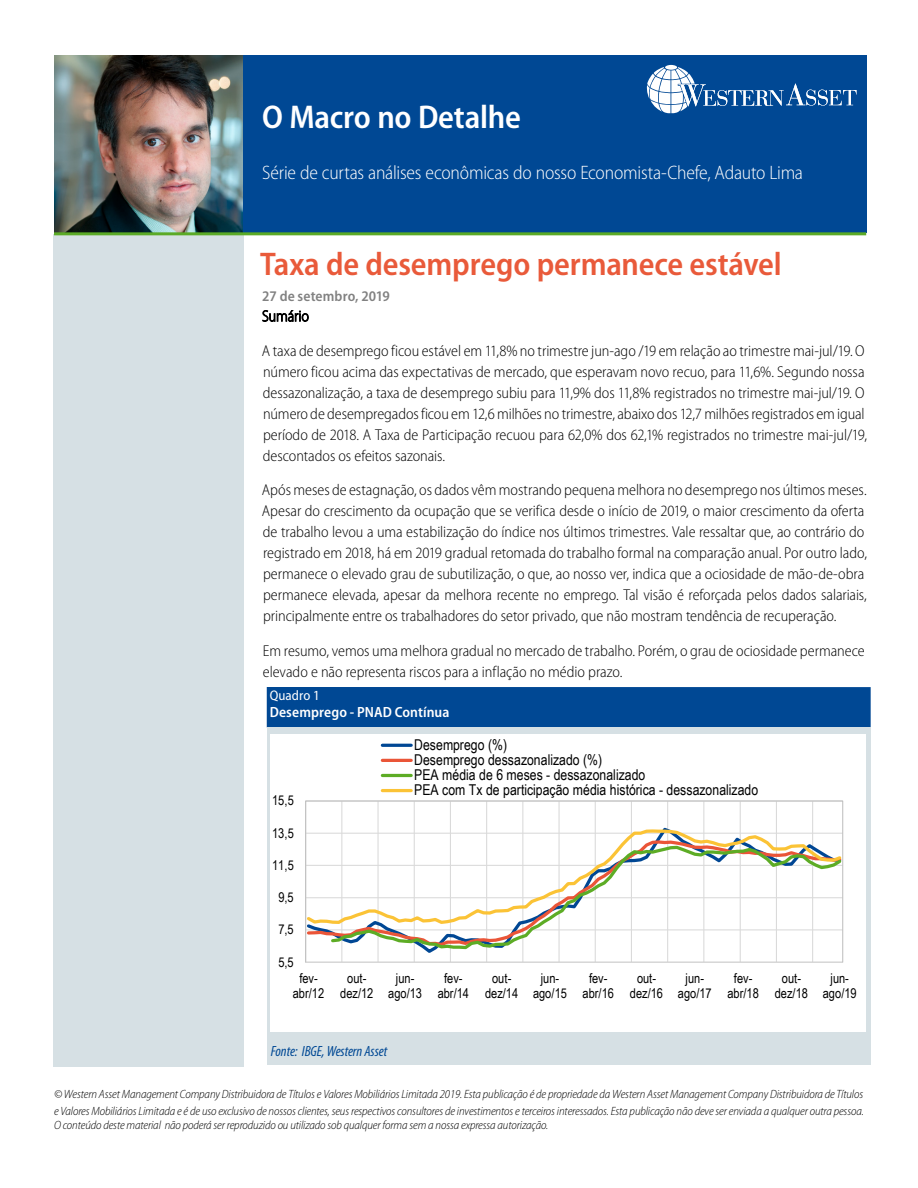
<style>
.page{position:relative;width:918px;height:1188px;background:#fff}
.page>*{position:absolute;margin:0;border:0;box-sizing:border-box;transform-origin:0 0}
.t1{font:600 semi-condensed 33px "Myriad Pro";letter-spacing:-.005em;color:#fff}
.t2{font:600 semi-condensed 32.85px "Myriad Pro";letter-spacing:-.005em;color:#e95a3a}
.t3{font:300 semi-condensed 19.5px "Myriad Pro";letter-spacing:-.01em;color:#fff}
.t4{font:300 semi-condensed 15.75px/21px "Myriad Pro";letter-spacing:-.005em;color:#000}
.t5{font:14.85px/15.1px "Arial Narrow";color:#000}
.t6{font:italic condensed 14.85px "Myriad Pro";letter-spacing:-.005em;color:#004894}
.t7{font:600 semi-condensed 14.85px "Myriad Pro";letter-spacing:.005em;color:#fff}
.t8{font:600 semi-condensed 14.85px "Myriad Pro";letter-spacing:.005em;color:#818181}
.t9{font:semi-condensed 13.95px "Myriad Pro";letter-spacing:.005em;color:#fff}
.t10{font:13.5px/15.5px "Arial Narrow";letter-spacing:-.005em;color:#000;text-align:center}
.t11{font:italic 300 semi-condensed 12px/17.5px "Myriad Pro";letter-spacing:-.01em;color:#000}
</style>
<div class="page">
<svg style="left:262px;top:310px;width:47px;height:12px"></svg>
<div style="left:54px;top:55px;width:812px;height:177px;background:#004894"></div>
<img style="left:54px;top:55px;width:189px;height:177px">
<div style="left:53px;top:234px;width:191px;height:832px;background:#d6e0e4"></div>
<div style="left:267px;top:687px;width:604px;height:41px;background:#004894"></div>
<div style="left:267px;top:728px;width:604px;height:337px;background:#d6e0e4"></div>
<hr style="left:54px;top:232px;width:812px;height:3px;background:#5baa26">
<div style="left:665px;top:65px;width:12px;height:5px;background:#fff;border-radius:50%"></div>
<svg style="left:646px;top:67px;width:210px;height:46px"></svg>
<div style="left:270px;top:735px;width:595px;height:297px;background:#fff"></div>
<hr style="left:341px;top:801px;width:1px;height:161px;background:#dadada">
<hr style="left:378px;top:801px;width:1px;height:161px;background:#dadada">
<hr style="left:414px;top:801px;width:1px;height:161px;background:#dadada">
<hr style="left:450px;top:801px;width:1px;height:161px;background:#dadada">
<hr style="left:486px;top:801px;width:1px;height:161px;background:#dadada">
<hr style="left:522px;top:801px;width:1px;height:161px;background:#dadada">
<hr style="left:559px;top:801px;width:1px;height:161px;background:#dadada">
<hr style="left:595px;top:801px;width:1px;height:161px;background:#dadada">
<hr style="left:631px;top:801px;width:1px;height:161px;background:#dadada">
<hr style="left:667px;top:801px;width:1px;height:161px;background:#dadada">
<hr style="left:703px;top:801px;width:1px;height:161px;background:#dadada">
<hr style="left:740px;top:801px;width:1px;height:161px;background:#dadada">
<hr style="left:776px;top:801px;width:1px;height:161px;background:#dadada">
<hr style="left:812px;top:801px;width:1px;height:161px;background:#dadada">
<hr style="left:306px;top:962px;width:537px;height:1px;background:#dadada">
<svg style="left:329px;top:926px;width:515px;height:25px"></svg>
<svg style="left:305px;top:828px;width:539px;height:98px"></svg>
<hr style="left:382px;top:744px;width:29px;height:3px;background:#004794">
<hr style="left:382px;top:759px;width:29px;height:3px;background:#ea5538">
<hr style="left:382px;top:774px;width:29px;height:3px;background:#5dac25">
<hr style="left:382px;top:789px;width:29px;height:3px;background:#fbc336">
<h1 class="t1" style="left:262px;top:99px;width:260px">O Macro no Detalhe</h1>
<p class="t3" style="left:262px;top:162px;width:542px">Série de curtas análises econômicas do nosso Economista-Chefe, Adauto Lima</p>
<h2 class="t2" style="left:260px;top:246px;width:523px">Taxa de desemprego permanece estável</h2>
<p class="t8" style="left:262px;top:288px;width:129px">27 de setembro, 2019</p>
<p class="t4" style="left:262px;top:299px;width:604px;line-height:34.5px">Sumário<br>A taxa de desemprego ficou estável em 11,8% no trimestre jun-ago /19 em relação ao trimestre mai-jul/19. O</p>
<p class="t4" style="left:263px;top:361px;width:606px">número ficou acima das expectativas de mercado, que esperavam novo recuo, para 11,6%. Segundo nossa dessazonalização, a taxa de desemprego subiu para 11,9% dos 11,8% registrados no trimestre mai-jul/19. O número de desempregados ficou em 12,6 milhões no trimestre, abaixo dos 12,7 milhões registrados em igual período de 2018. A Taxa de Participação recuou para 62,0% dos 62,1% registrados no trimestre mai-jul/19, descontados os efeitos sazonais.</p>
<p class="t4" style="left:262px;top:480px;width:607px">Após meses de estagnação, os dados vêm mostrando pequena melhora no desemprego nos últimos meses.<br>Apesar do crescimento da ocupação que se verifica desde o início de 2019, o maior crescimento da oferta de trabalho levou a uma estabilização do índice nos últimos trimestres. Vale ressaltar que, ao contrário do registrado em 2018, há em 2019 gradual retomada do trabalho formal na comparação anual. Por outro lado, permanece o elevado grau de subutilização, o que, ao nosso ver, indica que a ociosidade de mão-de-obra permanece elevada, apesar da melhora recente no emprego. Tal visão é reforçada pelos dados salariais, principalmente entre os trabalhadores do setor privado, que não mostram tendência de recuperação.</p>
<p class="t4" style="left:263px;top:640px;width:603px">Em resumo, vemos uma melhora gradual no mercado de trabalho. Porém, o grau de ociosidade permanece elevado e não representa riscos para a inflação no médio prazo.</p>
<p class="t9" style="left:270px;top:688px;width:52px">Quadro 1</p>
<p class="t7" style="left:270px;top:704px;width:181px">Desemprego - PNAD Contínua</p>
<p class="t10" style="left:272px;top:792px;width:23px">15,5</p>
<p class="t10" style="left:272px;top:825px;width:23px">13,5</p>
<p class="t10" style="left:272px;top:857px;width:23px">11,5</p>
<p class="t10" style="left:278px;top:889px;width:17px">9,5</p>
<p class="t10" style="left:278px;top:921px;width:17px">7,5</p>
<p class="t10" style="left:278px;top:954px;width:17px">5,5</p>
<p class="t5" style="left:414px;top:737px;width:346px">Desemprego (%)<br>Desemprego dessazonalizado (%)<br>PEA média de 6 meses - dessazonalizado<br>PEA com Tx de participação média histórica - dessazonalizado</p>
<p class="t10" style="left:293px;top:970px;width:33px">fev&shy;abr/12</p>
<p class="t10" style="left:340px;top:970px;width:35px">out&shy;dez/12</p>
<p class="t10" style="left:388px;top:970px;width:35px">jun&shy;ago/13</p>
<p class="t10" style="left:438px;top:970px;width:33px">fev&shy;abr/14</p>
<p class="t10" style="left:485px;top:970px;width:35px">out&shy;dez/14</p>
<p class="t10" style="left:533px;top:970px;width:35px">jun&shy;ago/15</p>
<p class="t10" style="left:583px;top:970px;width:33px">fev&shy;abr/16</p>
<p class="t10" style="left:630px;top:970px;width:35px">out&shy;dez/16</p>
<p class="t10" style="left:678px;top:970px;width:35px">jun&shy;ago/17</p>
<p class="t10" style="left:727px;top:970px;width:33px">fev&shy;abr/18</p>
<p class="t10" style="left:775px;top:970px;width:35px">out&shy;dez/18</p>
<p class="t10" style="left:823px;top:970px;width:35px">jun&shy;ago/19</p>
<p class="t6" style="left:271px;top:1043px;width:118px">Fonte: IBGE, Western Asset</p>
<p class="t11" style="left:54px;top:1085px;width:811px">© Western Asset Management Company Distribuidora de Títulos e Valores Mobiliários Limitada 2019. Esta publicação é de propriedade da Western Asset Management Company Distribuidora de Títulos e Valores Mobiliários Limitada e é de uso exclusivo de nossos clientes, seus respectivos consultores de investimentos e terceiros interessados. Esta publicação não deve ser enviada a qualquer outra pessoa.</p>
<p class="t11" style="left:54px;top:1116px;width:496px">O conteúdo deste material não poderá ser reproduzido ou utilizado sob qualquer forma sem a nossa expressa autorização.</p>
</div>
